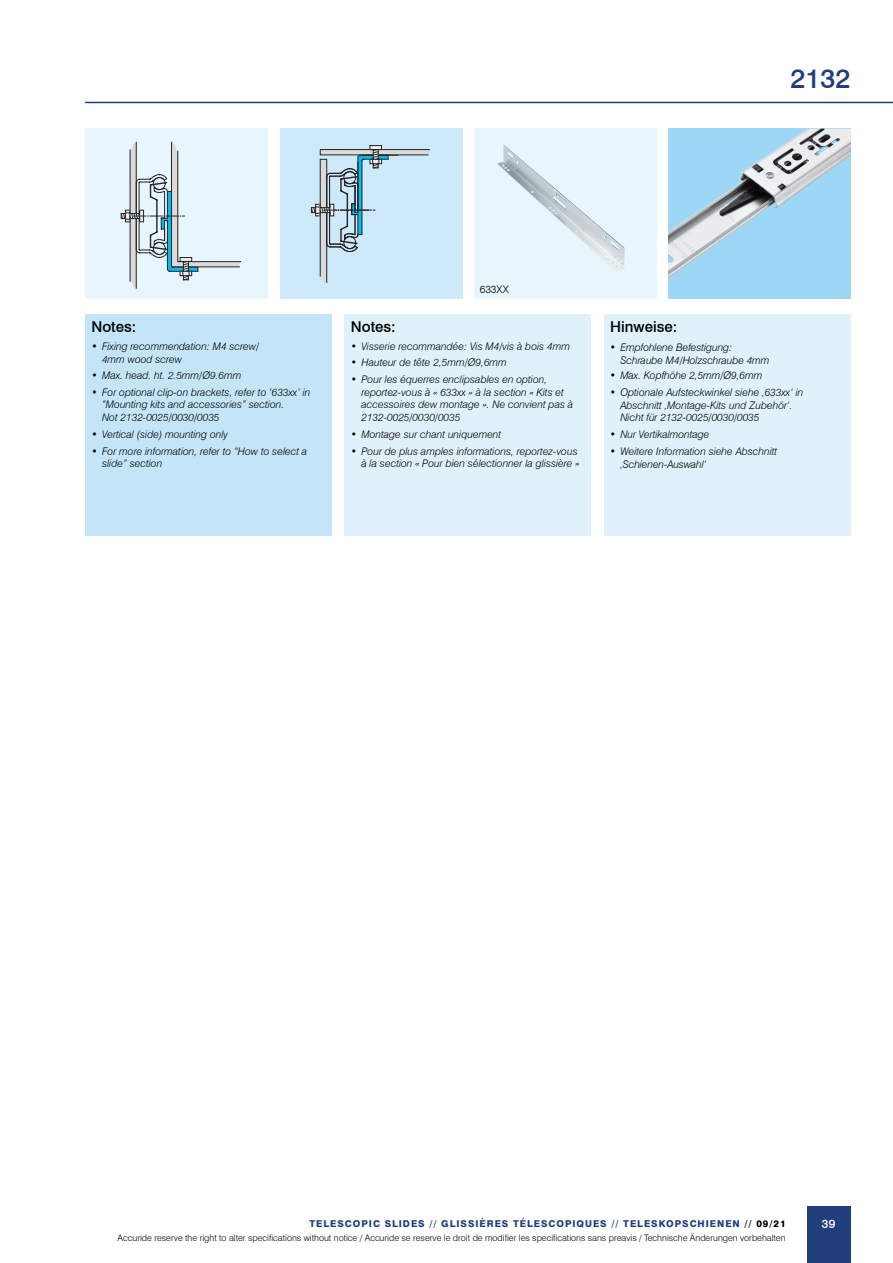
<style>
.page{position:relative;width:893px;height:1263px;background:#fff}
.page>*{position:absolute;margin:0;border:0;box-sizing:border-box;transform-origin:0 0}
.t1{font:500 27px "Swiss 721 BT";color:#203d7c}
.t2{font:500 15px "Swiss 721 BT";color:#000}
.t3{font:500 12px "Swiss 721 BT";color:#fff}
.t4{font:italic 300 10.5px/12.6px "Swiss 721 BT";color:#000}
.t5{font:300 10.5px "Swiss 721 BT";color:#000}
.t6{font:800 9.45px "Swiss 721 BT";letter-spacing:.1em;color:#203d7c}
.t7{font:300 9px "Swiss 721 BT";color:#000}
.s1{color:#000}
</style>
<div class="page">
<hr style="left:85px;top:102px;width:808px;height:1px;background:#203d7c">
<div style="left:807px;top:1206px;width:43px;height:57px;background:#203d7c"></div>
<div style="left:474px;top:129px;width:183px;height:170px;background:#e9f5fc"></div>
<img style="left:497px;top:145px;width:128px;height:126px">
<div style="left:668px;top:129px;width:183px;height:170px;background:#9ed6f5"></div>
<img style="left:668px;top:129px;width:183px;height:149px">
<div style="left:85px;top:129px;width:183px;height:170px;background:#e9f5fc"></div>
<svg style="left:121px;top:141px;width:121px;height:148px"></svg>
<div style="left:280px;top:129px;width:182px;height:170px;background:#cee9f9"></div>
<svg style="left:311px;top:145px;width:119px;height:138px"></svg>
<div style="left:85px;top:315px;width:247px;height:221px;background:#c4e5f8"></div>
<div style="left:604px;top:315px;width:246px;height:221px;background:#e0f1fb"></div>
<div style="left:344px;top:315px;width:247px;height:221px;background:#e0f1fb"></div>
<h1 class="t1" style="left:790px;top:62px;width:61px">2132</h1>
<h2 class="t2" style="left:91px;top:318px;width:46px">Notes:</h2>
<p class="t4" style="left:102px;top:340px;width:159px;text-indent:-11px">• Fixing recommendation: M4 screw/<br>4mm wood screw</p>
<p class="t4" style="left:91px;top:369px;width:152px">• Max. head. ht. 2.5mm/Ø9.6mm</p>
<p class="t4" style="left:102px;top:385px;width:210px;text-indent:-11px">• For optional clip-on brackets, refer to ‘633xx’ in “Mounting kits and accessories” section.<br>Not 2132-0025/0030/0035</p>
<p class="t4" style="left:91px;top:428px;width:138px">• Vertical (side) mounting only</p>
<p class="t4" style="left:102px;top:444px;width:207px;text-indent:-11px">• For more information, refer to “How to select a slide” section</p>
<p class="t5" style="left:480px;top:283px;width:31px">633XX</p>
<h2 class="t2" style="left:351px;top:318px;width:46px">Notes:</h2>
<p class="t4" style="left:351px;top:340px;width:221px">• Visserie recommandée: Vis M4/vis à bois 4mm</p>
<p class="t4" style="left:351px;top:356px;width:158px">• Hauteur de tête 2,5mm/Ø9,6mm</p>
<p class="t4" style="left:361px;top:373px;width:213px;text-indent:-11px">• Pour les équerres enclipsables en option, reportez-vous à « 633xx » à la section « Kits et accessoires dew montage ». Ne convient pas à 2132-0025/0030/0035</p>
<p class="t4" style="left:351px;top:428px;width:152px">• Montage sur chant uniquement</p>
<p class="t4" style="left:351px;top:444px;width:230px;text-align:right">• Pour de plus amples informations, reportez-vous à la section « Pour bien sélectionner la glissière »</p>
<h2 class="t2" style="left:610px;top:318px;width:69px">Hinweise:</h2>
<p class="t4" style="left:620px;top:341px;width:151px;text-indent:-11px">• Empfohlene Befestigung:<br>Schraube M4/Holzschraube 4mm</p>
<p class="t4" style="left:610px;top:369px;width:154px">• Max. Kopfhöhe 2,5mm/Ø9,6mm</p>
<p class="t4" style="left:620px;top:386px;width:185px;text-indent:-11px">• Optionale Aufsteckwinkel siehe ‚633xx‘ in<br>Abschnitt ‚Montage-Kits und Zubehör‘.<br>Nicht für 2132-0025/0030/0035</p>
<p class="t4" style="left:610px;top:428px;width:101px">• Nur Vertikalmontage</p>
<p class="t4" style="left:620px;top:445px;width:158px;text-indent:-11px">• Weitere Information siehe Abschnitt ‚Schienen-Auswahl‘</p>
<p class="t6" style="left:310px;top:1218px;width:478px">TELESCOPIC SLIDES // GLISSIÈRES TÉLESCOPIQUES // TELESKOPSCHIENEN <span class="s1">// 09/21</span></p>
<p class="t7" style="left:118px;top:1232px;width:669px">Accuride reserve the right to alter specifications without notice / Accuride se reserve le droit de modifier les specifications sans preavis / Technische Änderungen vorbehalten</p>
<p class="t3" style="left:822px;top:1217px;width:15px">39</p>
</div>
